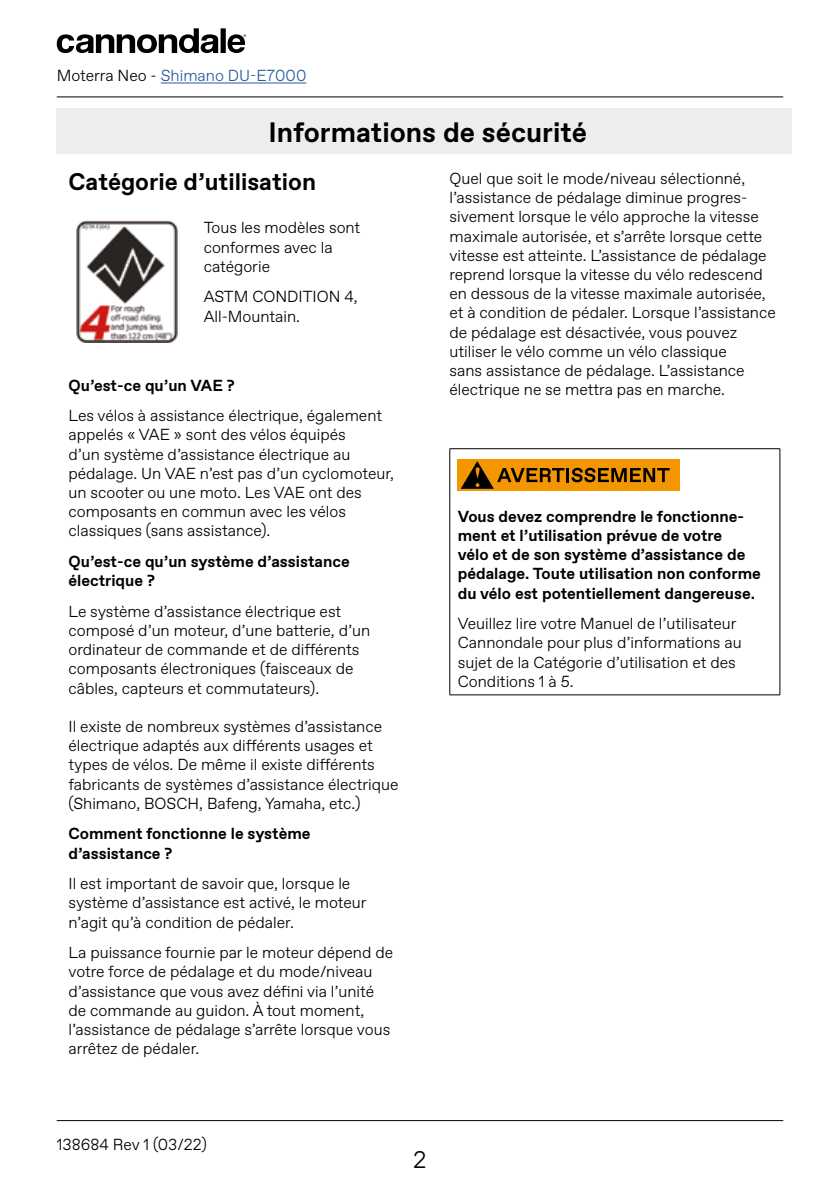
<style>
.page{position:relative;width:840px;height:1191px;background:#fff}
.page>*{position:absolute;margin:0;border:0;box-sizing:border-box;transform-origin:0 0}
.t1{font:700 28px "Favorit";color:#000}
.t2{font:700 24px "Favorit";color:#000}
.t3{font:300 24px "Favorit";color:#000}
.t4{font:300 16px/19.2px "Favorit";color:#000}
.t5{font:700 16px/19.2px "Favorit";color:#000}
.t6{font:300 16px "Favorit";color:#275b9b}
.s1{color:#000}
</style>
<div class="page">
<hr style="left:161px;top:83px;width:145px;height:1px;background:#275b9b">
<hr style="left:57px;top:96px;width:725px;height:1px;background:#000">
<hr style="left:57px;top:1120px;width:725px;height:1px;background:#000">
<div style="left:220px;top:28px;width:6px;height:25px;background:#000"></div>
<svg style="left:57px;top:28px;width:161px;height:25px"></svg>
<svg style="left:227px;top:34px;width:19px;height:19px"></svg>
<img style="left:76px;top:221px;width:101px;height:121px">
<div style="left:57px;top:108px;width:734px;height:46px;background:#ededed"></div>
<hr style="left:449px;top:448px;width:330px;height:1px;background:#000">
<hr style="left:449px;top:449px;width:1px;height:52px;background:#000">
<hr style="left:779px;top:449px;width:1px;height:52px;background:#000">
<hr style="left:449px;top:501px;width:1px;height:193px;background:#000">
<hr style="left:779px;top:501px;width:1px;height:193px;background:#000">
<hr style="left:449px;top:694px;width:330px;height:1px;background:#000">
<div style="left:457px;top:459px;width:222px;height:32px;background:#f49600"></div>
<svg style="left:461px;top:462px;width:103px;height:26px"></svg>
<hr style="left:566px;top:468px;width:3px;height:14px;background:#000">
<svg style="left:571px;top:468px;width:98px;height:14px"></svg>
<p class="t6" style="left:57px;top:65px;width:251px"><span class="s1">Moterra Neo -</span> Shimano DU-E7000</p>
<h1 class="t1" style="left:268px;top:113px;width:320px">Informations de sécurité</h1>
<p class="t4" style="left:449px;top:168px;width:327px">Quel que soit le mode/niveau sélectionné, l’assistance de pédalage diminue progres&shy;sivement lorsque le vélo approche la vitesse maximale autorisée, et s’arrête lorsque cette vitesse est atteinte. L’assistance de pédalage reprend lorsque la vitesse du vélo redescend en dessous de la vitesse maximale autorisée, et à condition de pédaler. Lorsque l’assistance de pédalage est désactivée, vous pouvez utiliser le vélo comme un vélo classique<br>sans assistance de pédalage. L’assistance électrique ne se mettra pas en marche.</p>
<h2 class="t2" style="left:68px;top:166px;width:249px">Catégorie d’utilisation</h2>
<p class="t4" style="left:203px;top:218px;width:158px">Tous les modèles sont conformes avec la catégorie</p>
<p class="t4" style="left:203px;top:287px;width:155px">ASTM CONDITION 4,<br>All-Mountain.</p>
<p class="t5" style="left:68px;top:375px;width:168px">Qu’est-ce qu’un VAE ?</p>
<p class="t4" style="left:68px;top:405px;width:327px">Les vélos à assistance électrique, également appelés « VAE » sont des vélos équipés<br>d’un système d’assistance électrique au pédalage. Un VAE n’est pas d’un cyclomoteur, un scooter ou une moto. Les VAE ont des composants en commun avec les vélos classiques (sans assistance).</p>
<p class="t5" style="left:68px;top:552px;width:282px">Qu’est-ce qu’un système d’assistance électrique ?</p>
<p class="t4" style="left:68px;top:601px;width:303px">Le système d’assistance électrique est composé d’un moteur, d’une batterie, d’un ordinateur de commande et de différents composants électroniques (faisceaux de câbles, capteurs et commutateurs).</p>
<p class="t4" style="left:68px;top:716px;width:331px">Il existe de nombreux systèmes d’assistance électrique adaptés aux différents usages et types de vélos. De même il existe différents fabricants de systèmes d’assistance électrique (Shimano, BOSCH, Bafeng, Yamaha, etc.)</p>
<p class="t5" style="left:68px;top:824px;width:243px">Comment fonctionne le système d’assistance ?</p>
<p class="t4" style="left:68px;top:873px;width:299px">Il est important de savoir que, lorsque le système d’assistance est activé, le moteur n’agit qu’à condition de pédaler.</p>
<p class="t4" style="left:68px;top:942px;width:326px">La puissance fournie par le moteur dépend de votre force de pédalage et du mode/niveau d’assistance que vous avez défini via l’unité de commande au guidon. À tout moment, l’assistance de pédalage s’arrête lorsque vous arrêtez de pédaler.</p>
<p class="t5" style="left:457px;top:506px;width:304px">Vous devez comprendre le fonctionne&shy;ment et l’utilisation prévue de votre<br>vélo et de son système d’assistance de pédalage. Toute utilisation non conforme du vélo est potentiellement dangereuse.</p>
<p class="t4" style="left:457px;top:613px;width:285px">Veuillez lire votre Manuel de l’utilisateur Cannondale pour plus d’informations au sujet de la Catégorie d’utilisation et des Conditions 1 à 5.</p>
<p class="t4" style="left:57px;top:1134px;width:151px">138684 Rev 1 (03/22)</p>
<h2 class="t3" style="left:413px;top:1143px;width:15px">2</h2>
</div>
